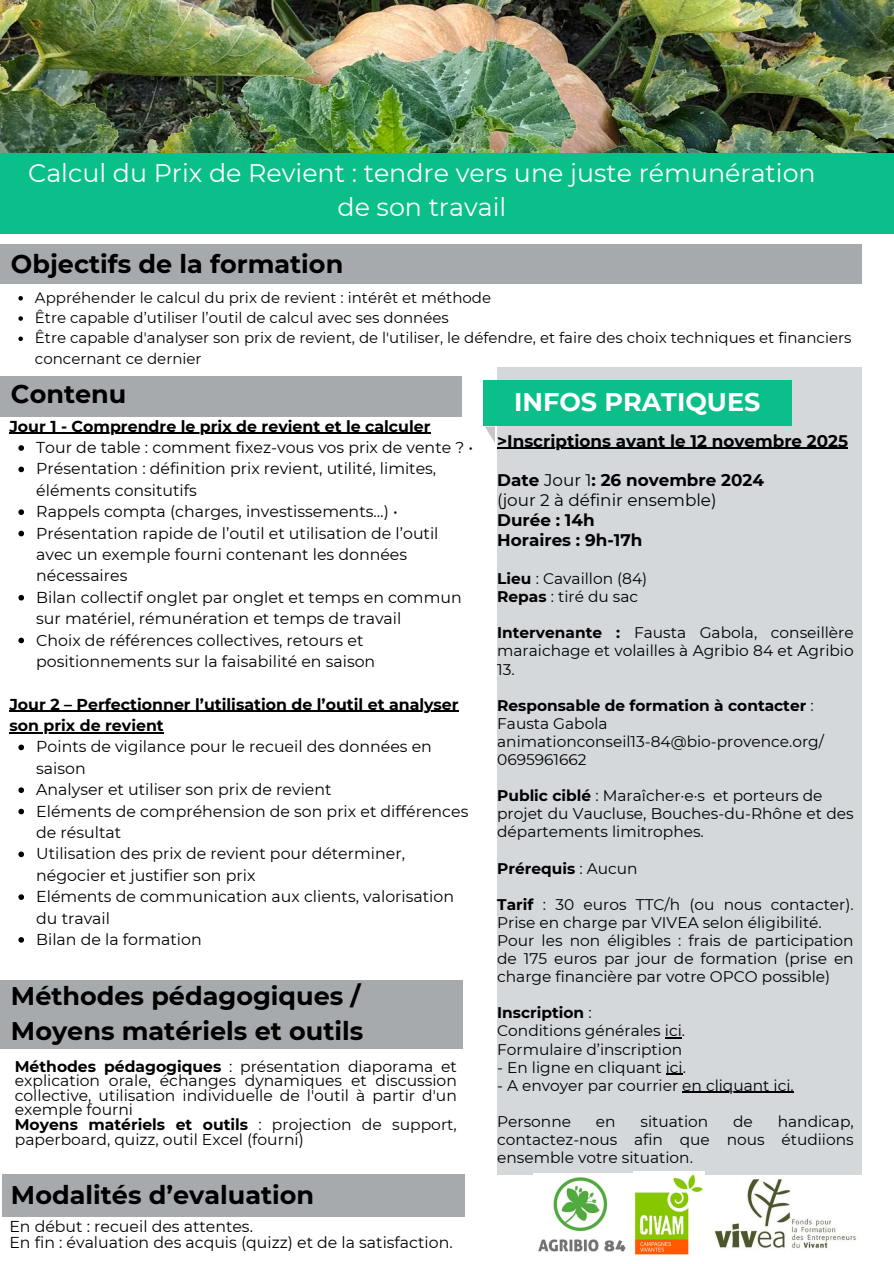
<style>
.page{position:relative;width:894px;height:1264px;background:#fff}
.page>*{position:absolute;margin:0;border:0;box-sizing:border-box;transform-origin:0 0}
.t1{font:700 25.5px/34.8px "Montserrat";color:#000}
.t2{font:700 25.5px "Montserrat";color:#fff}
.t3{font:25.35px/34.8px "Montserrat";color:#fff;text-align:center}
.t4{font:700 16.8px/19.8px "Montserrat";color:#000}
.t5{font:15.75px/21.3px "Montserrat";color:#000}
.t6{font:700 15.75px "Montserrat";color:#000}
.t7{font:15.6px/14.7px "Montserrat";color:#000}
.t8{font:15.45px/18.1px "Montserrat";color:#000}
.t9{font:700 15.45px "Montserrat";color:#000}
.t10{font:15px/20.2px "Montserrat";color:#000}
.s1{font-weight:700}
.s2{font-weight:400}
</style>
<div class="page">
<div style="left:0;top:149px;width:893px;height:85px;background:#0abf89"></div>
<div style="left:0;top:245px;width:861px;height:39px;background:#a6aaad"></div>
<div style="left:0;top:376px;width:461px;height:40px;background:#a6aaad"></div>
<div style="left:496px;top:367px;width:365px;height:807px;background:#d4d8db"></div>
<div style="left:483px;top:380px;width:308px;height:45px;background:#0abf89"></div>
<svg style="left:485px;top:426px;width:10px;height:17px"></svg>
<div style="left:0;top:979px;width:462px;height:69px;background:#a6aaad"></div>
<div style="left:2px;top:1174px;width:462px;height:42px;background:#a6aaad"></div>
<img style="left:0;top:0;width:893px;height:153px">
<img style="left:533px;top:1173px;width:99px;height:79px">
<img style="left:633px;top:1171px;width:71px;height:84px">
<img style="left:714px;top:1178px;width:142px;height:71px">
<hr style="left:497px;top:447px;width:350px;height:2px;background:#000">
<svg style="left:665px;top:1037px;width:16px;height:1px"></svg>
<svg style="left:666px;top:1073px;width:16px;height:1px"></svg>
<hr style="left:682px;top:1091px;width:111px;height:2px;background:#000">
<hr style="left:9px;top:433px;width:421px;height:1px;background:#000">
<svg style="left:18px;top:445px;width:6px;height:6px"></svg>
<svg style="left:18px;top:466px;width:6px;height:6px"></svg>
<svg style="left:18px;top:509px;width:6px;height:6px"></svg>
<svg style="left:18px;top:530px;width:6px;height:6px"></svg>
<svg style="left:18px;top:595px;width:6px;height:5px"></svg>
<svg style="left:18px;top:637px;width:6px;height:6px"></svg>
<hr style="left:9px;top:710px;width:449px;height:2px;background:#000">
<hr style="left:9px;top:732px;width:155px;height:1px;background:#000">
<svg style="left:18px;top:744px;width:6px;height:6px"></svg>
<svg style="left:18px;top:787px;width:6px;height:6px"></svg>
<svg style="left:18px;top:808px;width:6px;height:6px"></svg>
<svg style="left:18px;top:851px;width:6px;height:6px"></svg>
<svg style="left:18px;top:894px;width:6px;height:5px"></svg>
<svg style="left:18px;top:937px;width:6px;height:5px"></svg>
<svg style="left:18px;top:296px;width:5px;height:4px"></svg>
<svg style="left:18px;top:316px;width:5px;height:5px"></svg>
<svg style="left:18px;top:336px;width:5px;height:5px"></svg>
<h5 class="t3" style="left:28px;top:155px;width:788px">Calcul du Prix de Revient : tendre vers une juste rémunération de son travail</h5>
<h2 class="t1" style="left:11px;top:246px;width:334px">Objectifs de la formation</h2>
<p class="t10" style="left:35px;top:287px;width:457px">Appréhender le calcul du prix de revient : intérêt et méthode</p>
<h2 class="t10" style="left:35px;top:307px;width:415px">Être capable d’utiliser l’outil de calcul avec ses données</h2>
<h5 class="t10" style="left:35px;top:328px;width:817px">Être capable d'analyser son prix de revient, de l'utiliser, le défendre, et faire des choix techniques et financiers concernant ce dernier</h5>
<h1 class="t1" style="left:11px;top:376px;width:117px">Contenu</h1>
<p class="t6" style="left:9px;top:416px;width:422px">Jour 1 - Comprendre le prix de revient et le calculer</p>
<p class="t5" style="left:36px;top:437px;width:438px">Tour de table : comment fixez-vous vos prix de vente ? •</p>
<p class="t5" style="left:36px;top:458px;width:401px">Présentation : définition prix revient, utilité, limites, éléments consitutifs</p>
<h4 class="t5" style="left:36px;top:501px;width:363px">Rappels compta (charges, investissements…) •</h4>
<p class="t5" style="left:36px;top:522px;width:403px">Présentation rapide de l’outil et utilisation de l’outil avec un exemple fourni contenant les données nécessaires</p>
<p class="t5" style="left:36px;top:586px;width:427px">Bilan collectif onglet par onglet et temps en commun sur matériel, rémunération et temps de travail</p>
<p class="t5" style="left:36px;top:629px;width:340px">Choix de références collectives, retours et positionnements sur la faisabilité en saison</p>
<p class="t6" style="left:9px;top:694px;width:450px">Jour 2 – Perfectionner l’utilisation de l’outil et analyser</p>
<p class="t5" style="left:36px;top:714px;width:397px;text-indent:-27px"><span class="s1">son prix de revient<br></span>Points de vigilance pour le recueil des données en</p>
<p class="t5" style="left:36px;top:757px;width:297px">saison<br>Analyser et utiliser son prix de revient</p>
<h2 class="t5" style="left:36px;top:800px;width:433px">Eléments de compréhension de son prix et différences</h2>
<h5 class="t5" style="left:36px;top:821px;width:370px">de résultat<br>Utilisation des prix de revient pour déterminer,</h5>
<p class="t5" style="left:36px;top:864px;width:419px">négocier et justifier son prix<br>Eléments de communication aux clients, valorisation</p>
<p class="t5" style="left:36px;top:907px;width:167px">du travail<br>Bilan de la formation</p>
<p class="t1" style="left:11px;top:978px;width:354px">Méthodes pédagogiques /<br>Moyens matériels et outils</p>
<h4 class="t7" style="left:15px;top:1058px;width:443px"><span class="s1">Méthodes pédagogiques</span> : présentation diaporama et explication orale, échanges dynamiques et discussion collective, utilisation individuelle de l'outil à partir d'un exemple fourni<br><span class="s1">Moyens matériels et outils</span> : projection de support, paperboard, quizz, outil Excel (fourni)</h4>
<p class="t1" style="left:11px;top:1177px;width:305px">Modalités d’evaluation</p>
<p class="t5" style="left:9px;top:1218px;width:444px;line-height:15.8px">En début : recueil des attentes.<br>En fin : évaluation des acquis (quizz) et de la satisfaction.</p>
<h5 class="t2" style="left:514px;top:386px;width:248px">INFOS PRATIQUES</h5>
<p class="t4" style="left:497px;top:431px;width:352px">&gt;Inscriptions avant le 12 novembre 2025</p>
<p class="t4" style="left:497px;top:470px;width:268px">Date <span class="s2">Jour 1</span>: 26 novembre 2024 <span class="s2">(jour 2 à définir ensemble)<br></span>Durée : 14h<br>Horaires : 9h-17h</p>
<h4 class="t8" style="left:497px;top:569px;width:152px"><span class="s1">Lieu</span> : Cavaillon (84)<br><span class="s1">Repas</span> : tiré du sac</h4>
<h5 class="t8" style="left:497px;top:623px;width:358px;text-align:justify"><span class="s1">Intervenante :</span> Fausta Gabola, conseillère maraichage et volailles à Agribio 84 et Agribio 13.</h5>
<h5 class="t8" style="left:497px;top:696px;width:328px"><span class="s1">Responsable de formation à contacter</span> :<br>Fausta Gabola animationconseil13-84@bio-provence.org/<br>0695961662</h5>
<h5 class="t8" style="left:497px;top:786px;width:358px"><span class="s1">Public ciblé</span> : Maraîcher·e·s et porteurs de projet du Vaucluse, Bouches-du-Rhône et des départements limitrophes.</h5>
<h5 class="t9" style="left:497px;top:858px;width:142px">Prérequis <span class="s2">: Aucun</span></h5>
<h5 class="t8" style="left:497px;top:895px;width:358px"><span class="s1">Tarif</span> : 30 euros TTC/h (ou nous contacter).<br>Prise en charge par VIVEA selon éligibilité.<br>Pour les non éligibles : frais de participation de 175 euros par jour de formation (prise en charge financière par votre OPCO possible)</h5>
<h5 class="t8" style="left:497px;top:1003px;width:189px"><span class="s1">Inscription</span> :<br>Conditions générales ici.<br>Formulaire d’inscription</h5>
<h5 class="t8" style="left:497px;top:1058px;width:190px">- En ligne en cliquant ici.</h5>
<h5 class="t8" style="left:497px;top:1076px;width:298px">- A envoyer par courrier en cliquant ici.</h5>
<h5 class="t8" style="left:497px;top:1112px;width:75px">Personne</h5>
<h5 class="t8" style="left:595px;top:1112px;width:21px">en</h5>
<h5 class="t8" style="left:640px;top:1112px;width:69px">situation</h5>
<h5 class="t8" style="left:733px;top:1112px;width:21px">de</h5>
<h5 class="t8" style="left:497px;top:1112px;width:358px;text-align:justify;text-indent:280px">handicap, contactez-nous afin que nous étudiions ensemble votre situation.</h5>
</div>
